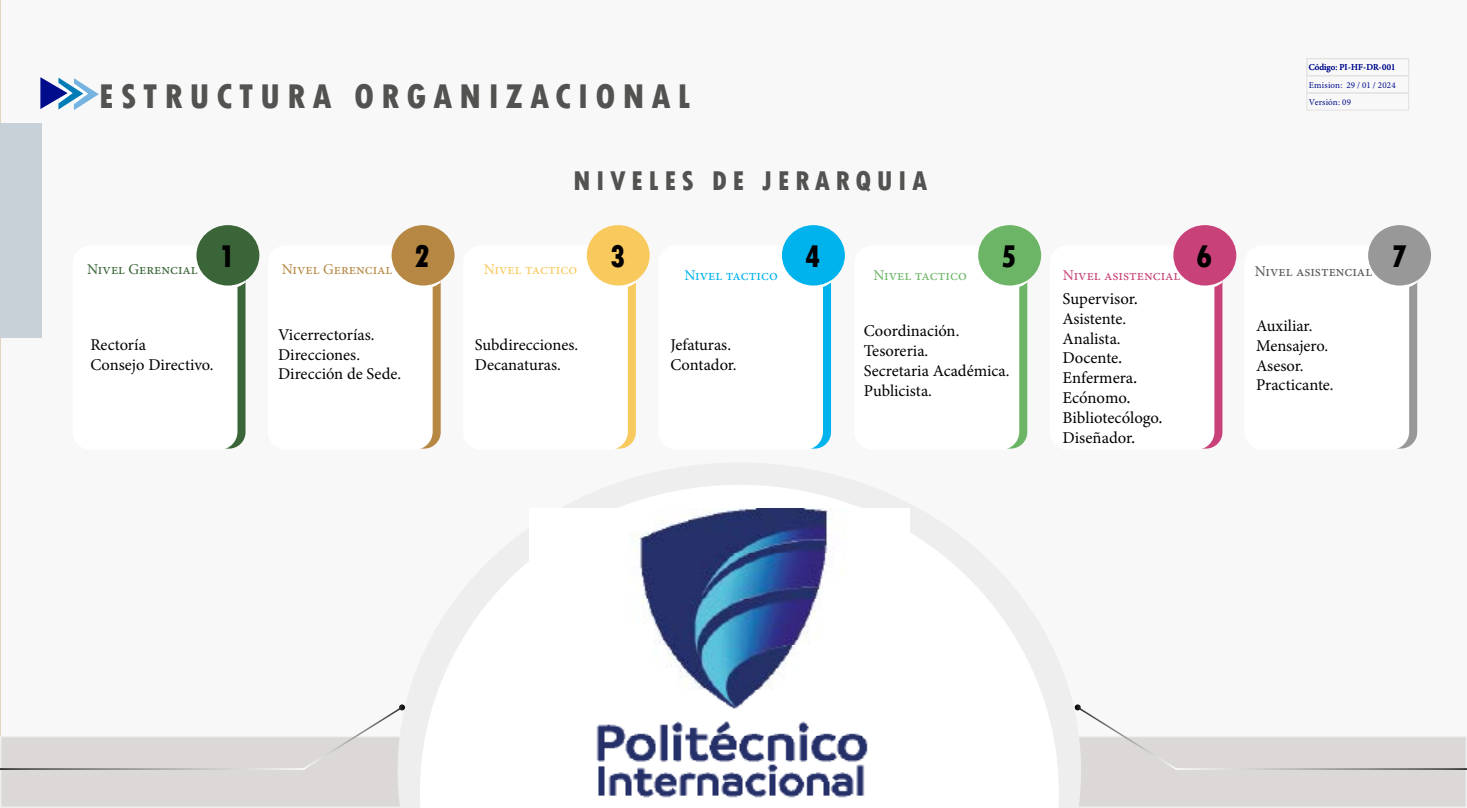
<style>
.page{position:relative;width:1467px;height:808px;background:#fff}
.page>*{position:absolute;margin:0;border:0;box-sizing:border-box;transform-origin:0 0}
.t1{font:800 condensed 36px "Tw Cen";letter-spacing:.19em;color:#525251}
.t2{font:800 condensed 33px "Tw Cen";color:#000}
.t3{font:800 condensed 28.5px "Tw Cen";letter-spacing:.19em;color:#525251}
.t4{font:16.5px/19.8px "Minion Pro";color:#000}
.t5{font:16.5px/19.8px "Minion Variable Concept";color:#000}
.t6{font:15px "Minion Pro";color:#c84279}
.t7{font:15px "Minion Pro";color:#575756}
.t8{font:15px "Minion Pro";color:#3a6538}
.t9{font:15px "Minion Pro";color:#b68844}
.t10{font:15px "Minion Pro";color:#f8ca5e}
.t11{font:15px "Minion Pro";color:#00b3ec}
.t12{font:15px "Minion Pro";color:#6db566}
.t13{font:9px/17.2px "Minion Pro";letter-spacing:.01em;color:#000c8c}
</style>
<div class="page">
<div style="left:1px;top:736px;width:1465px;height:71px;background:#dcd8d7"></div>
<div style="left:0;top:736px;width:1467px;height:72px;border:2px solid #eee"></div>
<svg style="left:398px;top:462px;width:683px;height:346px"></svg>
<div style="left:0;top:123px;width:41px;height:215px;background:#c8d0d8"></div>
<div style="left:1307px;top:76px;width:102px;height:17px;border:1px solid #e4e1e0"></div>
<div style="left:1307px;top:93px;width:102px;height:17px;border:1px solid #e4e1e0"></div>
<svg style="left:75px;top:247px;width:170px;height:201px"></svg>
<div style="left:73px;top:245px;width:164px;height:205px;background:#fff;border-radius:18px"></div>
<svg style="left:199px;top:267px;width:47px;height:24px"></svg>
<div style="left:197px;top:226px;width:62px;height:59px;background:#3a6538;border-radius:50%"></div>
<div style="left:196px;top:225px;width:63px;height:61px;border:2px solid #3a6538;border-radius:50%"></div>
<svg style="left:420px;top:485px;width:639px;height:323px"></svg>
<div style="left:270px;top:247px;width:170px;height:201px;background:#b68844;border-radius:16px"></div>
<div style="left:268px;top:245px;width:165px;height:205px;background:#fff;border-radius:18px"></div>
<svg style="left:391px;top:251px;width:51px;height:40px"></svg>
<div style="left:392px;top:226px;width:62px;height:59px;background:#b68844;border-radius:50%"></div>
<div style="left:392px;top:225px;width:63px;height:61px;border:2px solid #b68844;border-radius:50%"></div>
<div style="left:465px;top:247px;width:170px;height:201px;background:#f8ca5e;border-radius:16px"></div>
<div style="left:463px;top:245px;width:165px;height:205px;background:#fff;border-radius:18px"></div>
<svg style="left:586px;top:252px;width:51px;height:39px"></svg>
<div style="left:588px;top:226px;width:61px;height:59px;background:#f8ca5e;border-radius:50%"></div>
<div style="left:587px;top:225px;width:63px;height:61px;border:2px solid #f8ca5e;border-radius:50%"></div>
<div style="left:660px;top:247px;width:170px;height:201px;background:#00b3ec;border-radius:16px"></div>
<div style="left:658px;top:245px;width:165px;height:205px;background:#fff;border-radius:18px"></div>
<svg style="left:782px;top:261px;width:50px;height:30px"></svg>
<div style="left:783px;top:226px;width:61px;height:59px;background:#00b3ec;border-radius:50%"></div>
<div style="left:782px;top:225px;width:63px;height:61px;border:2px solid #00b3ec;border-radius:50%"></div>
<svg style="left:857px;top:247px;width:169px;height:201px"></svg>
<div style="left:854px;top:245px;width:165px;height:205px;background:#fff;border-radius:18px"></div>
<svg style="left:978px;top:249px;width:50px;height:42px"></svg>
<hr style="left:979px;top:245px;width:4px;height:12px;background:#f1f8f1">
<div style="left:979px;top:226px;width:61px;height:59px;background:#6db566;border-radius:50%"></div>
<div style="left:978px;top:225px;width:63px;height:61px;border:2px solid #6db566;border-radius:50%"></div>
<svg style="left:1052px;top:247px;width:170px;height:201px"></svg>
<div style="left:1050px;top:245px;width:164px;height:205px;background:#fff;border-radius:18px"></div>
<svg style="left:1176px;top:267px;width:47px;height:24px"></svg>
<div style="left:1174px;top:226px;width:62px;height:59px;background:#c84279;border-radius:50%"></div>
<div style="left:1173px;top:225px;width:63px;height:61px;border:2px solid #c84279;border-radius:50%"></div>
<svg style="left:1247px;top:247px;width:169px;height:201px"></svg>
<div style="left:1244px;top:245px;width:165px;height:205px;background:#fff;border-radius:18px"></div>
<svg style="left:1368px;top:261px;width:50px;height:30px"></svg>
<div style="left:1369px;top:226px;width:61px;height:59px;background:#999898;border-radius:50%"></div>
<div style="left:1368px;top:225px;width:63px;height:61px;border:2px solid #999898;border-radius:50%"></div>
<svg style="left:1075px;top:704px;width:103px;height:67px"></svg>
<hr style="left:1176px;top:768px;width:291px;height:2px;background:#fff">
<svg style="left:301px;top:704px;width:104px;height:67px"></svg>
<hr style="left:0;top:768px;width:304px;height:2px;background:#fff">
<svg style="left:40px;top:77px;width:59px;height:33px"></svg>
<img style="left:529px;top:508px;width:381px;height:300px">
<div style="left:1307px;top:59px;width:102px;height:17px;border:1px solid #e4e1e0"></div>
<p class="t13" style="left:1309px;top:59px;width:88px">Código: PI-HF-DR-001</p>
<h1 class="t1" style="left:99px;top:75px;width:593px">ESTRUCTURA ORGANIZACIONAL</h1>
<p class="t13" style="left:1309px;top:76px;width:88px">Emision: 29 / 01 / 2024<br>Versión: 09</p>
<h3 class="t3" style="left:573px;top:164px;width:356px">NIVELES DE JERARQUIA</h3>
<h2 class="t2" style="left:219px;top:237px;width:18px">1</h2>
<h2 class="t2" style="left:414px;top:237px;width:18px">2</h2>
<h2 class="t2" style="left:609px;top:237px;width:18px">3</h2>
<h2 class="t2" style="left:805px;top:237px;width:18px">4</h2>
<h2 class="t2" style="left:1001px;top:237px;width:18px">5</h2>
<h2 class="t2" style="left:1196px;top:237px;width:18px">6</h2>
<h2 class="t2" style="left:1391px;top:237px;width:18px">7</h2>
<p class="t8" style="left:87px;top:259px;width:112px">Nivel Gerencial</p>
<p class="t9" style="left:282px;top:259px;width:112px">Nivel Gerencial</p>
<p class="t10" style="left:484px;top:259px;width:95px">Nivel tactico</p>
<p class="t11" style="left:684px;top:265px;width:95px">Nivel tactico</p>
<p class="t12" style="left:873px;top:266px;width:95px">Nivel tactico</p>
<p class="t6" style="left:1063px;top:266px;width:119px">Nivel asistencial</p>
<p class="t7" style="left:1255px;top:261px;width:119px">Nivel asistencial</p>
<p class="t4" style="left:90px;top:335px;width:125px">Rectoría<br>Consejo Directivo.</p>
<p class="t4" style="left:278px;top:325px;width:124px">Vicerrectorías.<br>Direcciones.<br>Dirección de Sede.</p>
<p class="t4" style="left:475px;top:335px;width:105px">Subdirecciones.<br>Decanaturas.</p>
<p class="t4" style="left:670px;top:335px;width:68px">Jefaturas.<br>Contador.</p>
<p class="t4" style="left:864px;top:321px;width:147px">Coordinación.<br>Tesoreria.<br>Secretaria Académica.<br>Publicista.</p>
<p class="t5" style="left:1062px;top:289px;width:77px">Supervisor.</p>
<p class="t4" style="left:1062px;top:309px;width:65px">Asistente.<br>Analista.</p>
<p class="t5" style="left:1062px;top:348px;width:102px">Docente.<br>Enfermera.<br>Ecónomo.<br>Bibliotecólogo.<br>Diseñador.</p>
<p class="t4" style="left:1256px;top:316px;width:79px">Auxiliar.<br>Mensajero.<br>Asesor.<br>Practicante.</p>
</div>
